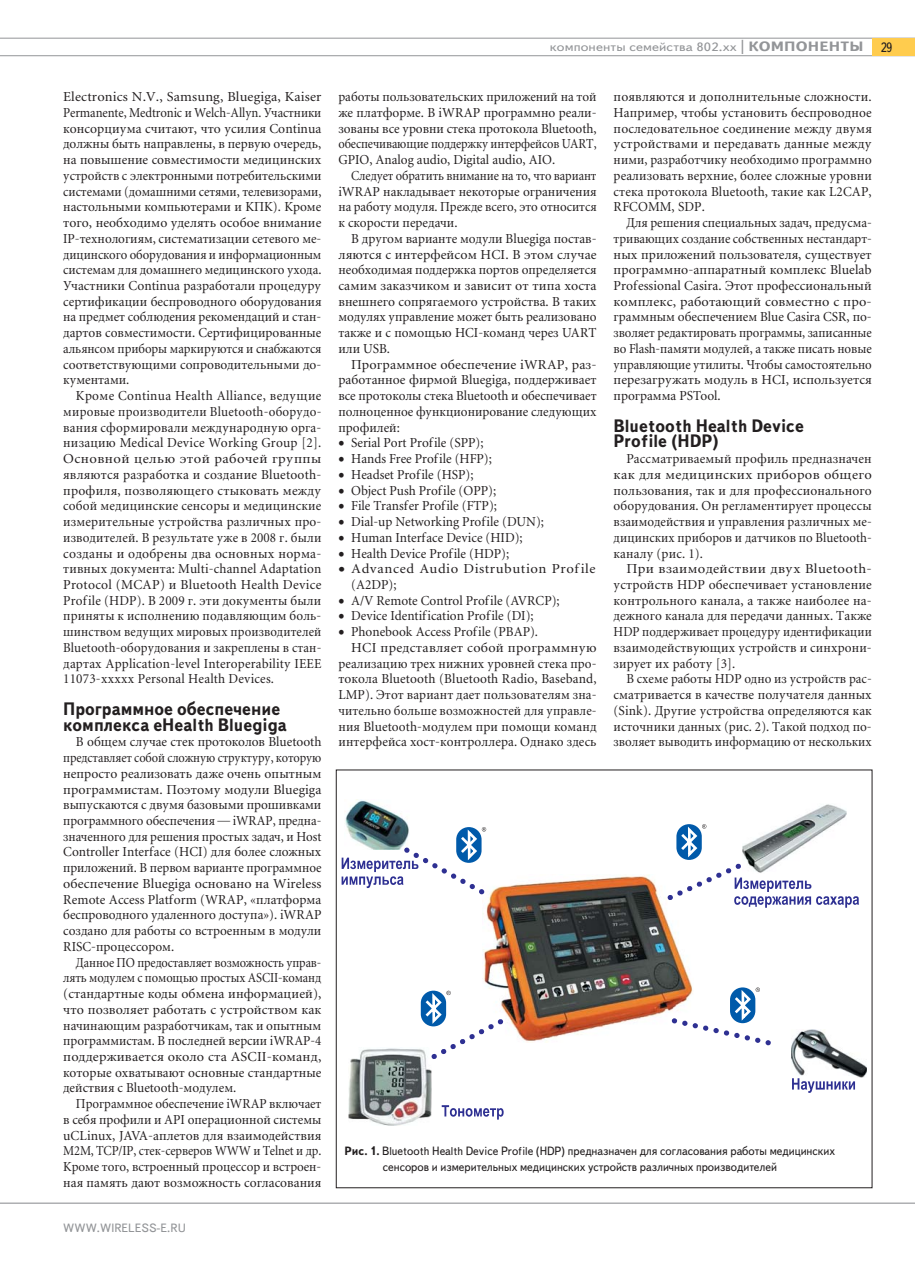
<style>
.page{position:relative;width:915px;height:1263px;background:#fff}
.page>*{position:absolute;margin:0;border:0;box-sizing:border-box;transform-origin:0 0}
.t1{font:700 18px/15.8px "Text Book C";color:#231f20;scale:.94 1}
.t2{font:13.5px/15.8px "Miniature";color:#231f20;text-align:justify;scale:.96 1}
.t3{font:13.5px/15.8px "Miniature";color:#231f20;text-align:justify;scale:.94 1}
.t4{font:13.5px/15.8px "Miniature";color:#231f20;text-align:justify;scale:1.04 1}
.t5{font:13.5px/15.8px "Miniature";color:#231f20;text-align:justify}
.t6{font:13.5px/15.8px "Miniature";color:#231f20;text-align:justify;scale:.89 1}
.t7{font:13.5px/15.8px "Miniature";color:#231f20;text-align:justify;scale:1.06 1}
.t8{font:13.5px/15.8px "Miniature";color:#231f20;text-align:justify;scale:.95 1}
.t9{font:13.5px/15.8px "Miniature";color:#231f20;text-align:justify;scale:.9 1}
.t10{font:13.5px/15.8px "Miniature";letter-spacing:.04em;color:#231f20;scale:1.06 1}
.t11{font:13.5px "Miniature";letter-spacing:.02em;color:#231f20}
.t12{font:13.5px "Text Book C";color:#231f20;scale:.9 1}
.t13{font:12px/15.8px "Text Book C";color:#231f20;scale:.95 1}
.t14{font:12px "Text Book C";letter-spacing:.01em;color:#939598;scale:1.17 1}
.t15{font:12px "Text Book C";letter-spacing:.01em;color:#939598}
.s1{font-weight:700;font-size:13.5px}
.s2{font-weight:700}
</style>
<div class="page">
<hr style="left:0;top:1202px;width:914px;height:2px;background:#939598">
<hr style="left:0;top:38px;width:914px;height:1px;background:#939598">
<hr style="left:0;top:55px;width:914px;height:1px;background:#939598">
<div style="left:872px;top:38px;width:42px;height:18px;background:#ffcc4e"></div>
<img style="left:482px;top:875px;width:210px;height:168px">
<img style="left:345px;top:799px;width:63px;height:27px">
<img style="left:789px;top:804px;width:57px;height:19px">
<img style="left:348px;top:1048px;width:83px;height:78px">
<img style="left:791px;top:1029px;width:75px;height:48px">
<svg style="left:659px;top:987px;width:112px;height:59px"></svg>
<svg style="left:420px;top:991px;width:26px;height:35px"></svg>
<svg style="left:422px;top:990px;width:85px;height:73px"></svg>
<svg style="left:341px;top:826px;width:153px;height:76px"></svg>
<svg style="left:657px;top:823px;width:201px;height:85px"></svg>
<svg style="left:792px;top:1078px;width:62px;height:15px"></svg>
<svg style="left:441px;top:1105px;width:62px;height:14px"></svg>
<p class="t4" style="left:63px;top:90px;width:250px">Electronics N.V., Samsung, Bluegiga, Kaiser Permanente, Medtronic и Welch-Allyn. Участники консорциума считают, что усилия Continua должны быть направлены, в первую очередь, на повышение совместимости медицинских устройств с электронными потребительскими системами (домашними сетями, телевизорами, настольными компьютерами и КПК). Кроме того, необходимо уделять особое внимание IP-технологиям, систематизации сетевого ме&shy;дицинского оборудования и информационным системам для домашнего медицинского ухода.<br>Участники Continua разработали процедуру сертификации беспроводного оборудования на предмет соблюдения рекомендаций и стан&shy;дартов совместимости. Сертифицированные альянсом приборы маркируются и снабжаются соответствующими сопроводительными до&shy;кументами.</p>
<p class="t2" style="left:63px;top:389px;width:270px;text-indent:13px">Кроме Continua Health Alliance, ведущие мировые производители Bluetooth-оборудо&shy;вания сформировали международную орга&shy;низацию Medical Device Working Group [2].<br>Основной целью этой рабочей группы являются разработка и создание Bluetooth&shy;профиля, позволяющего стыковать между собой медицинские сенсоры и медицинские измерительные устройства различных про&shy;изводителей. В результате уже в 2008 г. были созданы и одобрены два основных норма&shy;тивных документа: Multi-channel Adaptation Protocol (MCAP) и Bluetooth Health Device Profile (HDP). В 2009 г. эти документы были приняты к исполнению подавляющим боль&shy;шинством ведущих мировых производителей Bluetooth-оборудования и закреплены в стан&shy;дартах Application-level Interoperability IEEE 11073-xxxxx Personal Health Devices.</p>
<h1 class="t1" style="left:63px;top:701px;width:239px">Программное обеспечение комплекса eHealth Bluegiga</h1>
<p class="t2" style="left:63px;top:735px;width:270px;text-indent:13px">В общем случае стек протоколов Bluetooth представляет собой сложную структуру, которую непросто реализовать даже очень опытным программистам. Поэтому модули Bluegiga выпускаются с двумя базовыми прошивками программного обеспечения — iWRAP, предна&shy;значенного для решения простых задач, и Host Controller Interface (HCI) для более сложных приложений. В первом варианте программное обеспечение Bluegiga основано на Wireless Remote Access Platform (WRAP, «платформа беспроводного удаленного доступа»). iWRAP создано для работы со встроенным в модули RISC-процессором.</p>
<p class="t6" style="left:63px;top:955px;width:291px;text-indent:13px">Данное ПО предоставляет возможность управ&shy;лять модулем с помощью простых ASCII-команд (стандартные коды обмена информацией), что позволяет работать с устройством как начинающим разработчикам, так и опытным программистам. В последней версии iWRAP-4 поддерживается около ста ASCII-команд, которые охватывают основные стандартные действия с Bluetooth-модулем.</p>
<p class="t3" style="left:63px;top:1097px;width:276px;text-indent:13px">Программное обеспечение iWRAP включает в себя профили и API операционной системы uCLinux, JAVA-аплетов для взаимодействия M2M, TCP/IP, стек-серверов WWW и Telnet и др.<br>Кроме того, встроенный процессор и встроен&shy;ная память дают возможность согласования</p>
<p class="t15" style="left:63px;top:1221px;width:124px">WWW.WIRELESS-E.RU</p>
<p class="t14" style="left:549px;top:40px;width:269px">компоненты семейства 802.xx <span class="s1">| КОМПОНЕНТЫ</span></p>
<p class="t12" style="left:880px;top:39px;width:14px">29</p>
<p class="t8" style="left:338px;top:90px;width:273px">работы пользовательских приложений на той же платформе. В iWRAP программно реали&shy;зованы все уровни стека протокола Bluetooth, обеспечивающие поддержку интерфейсов UART, GPIO, Analog audio, Digital audio, AIO.</p>
<p class="t9" style="left:338px;top:169px;width:288px;text-indent:13px">Следует обратить внимание на то, что вариант iWRAP накладывает некоторые ограничения на работу модуля. Прежде всего, это относится к скорости передачи.</p>
<p class="t2" style="left:338px;top:232px;width:270px;text-indent:13px">В другом варианте модули Bluegiga постав&shy;ляются с интерфейсом HCI. В этом случае необходимая поддержка портов определяется самим заказчиком и зависит от типа хоста внешнего сопрягаемого устройства. В таких модулях управление может быть реализовано также и с помощью HCI-команд через UART или USB.</p>
<p class="t5" style="left:338px;top:358px;width:259px;text-indent:13px">Программное обеспечение iWRAP, раз&shy;работанное фирмой Bluegiga, поддерживает все протоколы стека Bluetooth и обеспечивает полноценное функционирование следующих профилей:</p>
<p class="t2" style="left:338px;top:436px;width:153px">• Serial Port Profile (SPP);</p>
<p class="t2" style="left:338px;top:452px;width:161px">• Hands Free Profile (HFP);</p>
<p class="t2" style="left:338px;top:468px;width:142px">• Headset Profile (HSP);</p>
<p class="t2" style="left:338px;top:483px;width:166px">• Object Push Profile (OPP);</p>
<p class="t2" style="left:338px;top:499px;width:167px">• File Transfer Profile (FTP);</p>
<p class="t2" style="left:338px;top:515px;width:216px">• Dial-up Networking Profile (DUN);</p>
<p class="t2" style="left:338px;top:531px;width:193px">• Human Interface Device (HID);</p>
<p class="t2" style="left:338px;top:546px;width:179px">• Health Device Profile (HDP);</p>
<p class="t10" style="left:351px;top:562px;width:232px;text-indent:-13px">• Advanced Audio Distrubution Profile (A2DP);</p>
<p class="t2" style="left:338px;top:594px;width:232px">• A/V Remote Control Profile (AVRCP);</p>
<p class="t2" style="left:338px;top:609px;width:205px">• Device Identification Profile (DI);</p>
<p class="t2" style="left:338px;top:625px;width:209px">• Phonebook Access Profile (PBAP).</p>
<p class="t11" style="left:351px;top:642px;width:247px">HCI представляет собой программную</p>
<p class="t8" style="left:338px;top:657px;width:273px">реализацию трех нижних уровней стека про-</p>
<p class="t2" style="left:338px;top:672px;width:270px">токола Bluetooth (Bluetooth Radio, Baseband,</p>
<p class="t2" style="left:338px;top:688px;width:270px">LMP). Этот вариант дает пользователям зна-</p>
<p class="t3" style="left:338px;top:704px;width:276px">чительно больше возможностей для управле-</p>
<p class="t2" style="left:338px;top:719px;width:270px">ния Bluetooth-модулем при помощи команд</p>
<p class="t2" style="left:338px;top:735px;width:270px">интерфейса хост-контроллера. Однако здесь</p>
<p class="t5" style="left:613px;top:90px;width:259px">появляются и дополнительные сложности.<br>Например, чтобы установить беспроводное последовательное соединение между двумя устройствами и передавать данные между ними, разработчику необходимо программно реализовать верхние, более сложные уровни стека протокола Bluetooth, такие как L2CAP, RFCOMM, SDP.</p>
<p class="t3" style="left:613px;top:216px;width:276px;text-indent:13px">Для решения специальных задач, предусма&shy;тривающих создание собственных нестандарт&shy;ных приложений пользователя, существует программно-аппаратный комплекс Bluelab Professional Casira. Этот профессиональный комплекс, работающий совместно с про&shy;граммным обеспечением Blue Casira CSR, по&shy;зволяет редактировать программы, записанные во Flash-памяти модулей, а также писать новые управляющие утилиты. Чтобы самостоятельно перезагружать модуль в HCI, используется программа PSTool.</p>
<h1 class="t1" style="left:613px;top:417px;width:204px">Bluetooth Health Device<br>Profile (HDP)</h1>
<p class="t5" style="left:613px;top:452px;width:259px;text-indent:13px">Рассматриваемый профиль предназначен как для медицинских приборов общего пользования, так и для профессионального оборудования. Он регламентирует процессы взаимодействия и управления различных ме&shy;дицинских приборов и датчиков по Bluetooth&shy;каналу (рис. 1).</p>
<p class="t7" style="left:613px;top:562px;width:245px;text-indent:13px">При взаимодействии двух Bluetooth&shy;устройств HDP обеспечивает установление контрольного канала, а также наиболее на&shy;дежного канала для передачи данных. Также HDP поддерживает процедуру идентификации взаимодействующих устройств и синхрони&shy;зирует их работу [3].</p>
<p class="t3" style="left:613px;top:672px;width:276px;text-indent:13px">В схеме работы HDP одно из устройств рас&shy;сматривается в качестве получателя данных (Sink). Другие устройства определяются как источники данных (рис. 2). Такой подход по&shy;зволяет выводить информацию от нескольких</p>
<p class="t13" style="left:382px;top:1143px;width:477px;text-indent:-38px"><span class="s2">Рис. 1.</span> Bluetooth Health Device Profile (HDP) предназначен для согласования работы медицинских сенсоров и измерительных медицинских устройств различных производителей</p>
</div>
